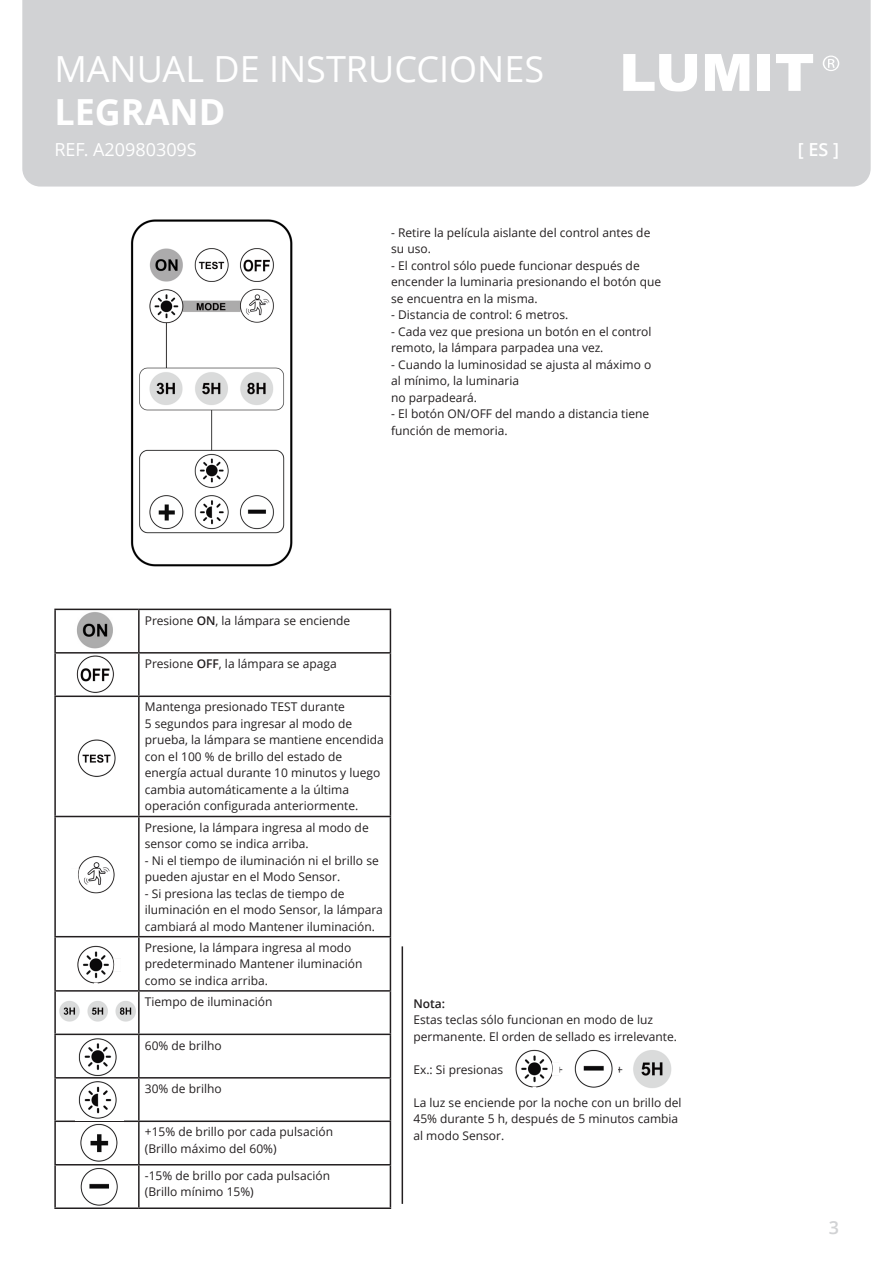
<style>
.page{position:relative;width:893px;height:1263px;background:#fff}
.page>*{position:absolute;margin:0;border:0;box-sizing:border-box;transform-origin:0 0}
.t1{font:36px "Open Sans";color:#fff}
.t2{font:700 36px "Open Sans";color:#fff}
.t3{font:18px "Open Sans";color:#fff}
.t4{font:600 18px "Open Sans";color:#fff}
.t5{font:600 18px "Open Sans";color:#d1d2d4}
.t6{font:12px/16.5px "Open Sans";color:#231f20}
.t7{font:600 12px "Open Sans";color:#231f20}
.s1{font-weight:600}
</style>
<div class="page">
<div style="left:22px;top:0;width:849px;height:187px;background:#d1d2d4"></div>
<img style="left:130px;top:219px;width:163px;height:348px">
<svg style="left:776px;top:54px;width:37px;height:37px"></svg>
<svg style="left:623px;top:54px;width:74px;height:38px"></svg>
<svg style="left:705px;top:54px;width:44px;height:37px"></svg>
<svg style="left:823px;top:56px;width:16px;height:15px"></svg>
<div style="left:758px;top:54px;width:12px;height:37px;background:#fff"></div>
<hr style="left:54px;top:609px;width:85px;height:1px;background:#231f20">
<hr style="left:54px;top:610px;width:2px;height:42px;background:#231f20">
<hr style="left:139px;top:609px;width:252px;height:1px;background:#231f20">
<hr style="left:138px;top:610px;width:2px;height:42px;background:#231f20">
<hr style="left:390px;top:610px;width:1px;height:42px;background:#231f20">
<hr style="left:54px;top:652px;width:85px;height:1px;background:#231f20">
<hr style="left:54px;top:653px;width:2px;height:42px;background:#231f20">
<hr style="left:139px;top:652px;width:252px;height:1px;background:#231f20">
<hr style="left:138px;top:653px;width:2px;height:42px;background:#231f20">
<hr style="left:390px;top:653px;width:1px;height:42px;background:#231f20">
<hr style="left:54px;top:695px;width:85px;height:2px;background:#231f20">
<hr style="left:54px;top:697px;width:2px;height:119px;background:#231f20">
<hr style="left:139px;top:695px;width:252px;height:2px;background:#231f20">
<hr style="left:138px;top:697px;width:2px;height:119px;background:#231f20">
<hr style="left:390px;top:697px;width:1px;height:119px;background:#231f20">
<hr style="left:54px;top:816px;width:85px;height:1px;background:#231f20">
<hr style="left:54px;top:817px;width:2px;height:119px;background:#231f20">
<hr style="left:139px;top:816px;width:252px;height:1px;background:#231f20">
<hr style="left:138px;top:817px;width:2px;height:119px;background:#231f20">
<hr style="left:390px;top:817px;width:1px;height:119px;background:#231f20">
<hr style="left:54px;top:936px;width:85px;height:1px;background:#231f20">
<hr style="left:54px;top:937px;width:2px;height:53px;background:#231f20">
<hr style="left:139px;top:936px;width:252px;height:1px;background:#231f20">
<hr style="left:138px;top:937px;width:2px;height:53px;background:#231f20">
<hr style="left:390px;top:937px;width:1px;height:53px;background:#231f20">
<hr style="left:54px;top:990px;width:85px;height:2px;background:#231f20">
<hr style="left:54px;top:992px;width:2px;height:41px;background:#231f20">
<hr style="left:139px;top:990px;width:252px;height:2px;background:#231f20">
<hr style="left:138px;top:992px;width:2px;height:41px;background:#231f20">
<hr style="left:390px;top:992px;width:1px;height:41px;background:#231f20">
<hr style="left:54px;top:1033px;width:85px;height:2px;background:#231f20">
<hr style="left:54px;top:1035px;width:2px;height:42px;background:#231f20">
<hr style="left:139px;top:1033px;width:252px;height:2px;background:#231f20">
<hr style="left:138px;top:1035px;width:2px;height:42px;background:#231f20">
<hr style="left:390px;top:1035px;width:1px;height:42px;background:#231f20">
<hr style="left:54px;top:1077px;width:85px;height:1px;background:#231f20">
<hr style="left:54px;top:1078px;width:2px;height:42px;background:#231f20">
<hr style="left:139px;top:1077px;width:252px;height:1px;background:#231f20">
<hr style="left:138px;top:1078px;width:2px;height:42px;background:#231f20">
<hr style="left:390px;top:1078px;width:1px;height:42px;background:#231f20">
<hr style="left:54px;top:1120px;width:85px;height:2px;background:#231f20">
<hr style="left:54px;top:1122px;width:2px;height:42px;background:#231f20">
<hr style="left:139px;top:1120px;width:252px;height:2px;background:#231f20">
<hr style="left:138px;top:1122px;width:2px;height:42px;background:#231f20">
<hr style="left:390px;top:1122px;width:1px;height:42px;background:#231f20">
<hr style="left:54px;top:1164px;width:85px;height:1px;background:#231f20">
<hr style="left:54px;top:1165px;width:2px;height:42px;background:#231f20">
<hr style="left:139px;top:1164px;width:252px;height:1px;background:#231f20">
<hr style="left:138px;top:1165px;width:2px;height:42px;background:#231f20">
<hr style="left:390px;top:1165px;width:1px;height:42px;background:#231f20">
<hr style="left:54px;top:1207px;width:85px;height:2px;background:#231f20">
<hr style="left:139px;top:1207px;width:252px;height:2px;background:#231f20">
<img style="left:71px;top:608px;width:48px;height:41px">
<img style="left:77px;top:739px;width:39px;height:38px">
<img style="left:71px;top:652px;width:48px;height:46px">
<img style="left:77px;top:945px;width:37px;height:39px">
<svg style="left:113px;top:958px;width:2px;height:13px"></svg>
<img style="left:78px;top:856px;width:37px;height:38px">
<svg style="left:78px;top:868px;width:1px;height:14px"></svg>
<img style="left:59px;top:1001px;width:77px;height:21px">
<img style="left:78px;top:1038px;width:39px;height:38px">
<img style="left:78px;top:1081px;width:39px;height:38px">
<img style="left:80px;top:1123px;width:38px;height:39px">
<img style="left:80px;top:1168px;width:38px;height:38px">
<img style="left:515px;top:1049px;width:38px;height:39px">
<svg style="left:552px;top:1062px;width:1px;height:13px"></svg>
<img style="left:633px;top:1050px;width:39px;height:38px">
<img style="left:574px;top:1050px;width:39px;height:38px">
<hr style="left:402px;top:946px;width:1px;height:258px;background:#231f20">
<p class="t1" style="left:54px;top:44px;width:491px">MANUAL DE INSTRUCCIONES</p>
<p class="t2" style="left:54px;top:86px;width:173px">LEGRAND</p>
<p class="t3" style="left:54px;top:137px;width:144px">REF. A20980309S</p>
<p class="t6" style="left:391px;top:224px;width:261px">- Retire la película aislante del control antes de su uso.</p>
<p class="t6" style="left:391px;top:257px;width:272px">- El control sólo puede funcionar después de encender la luminaria presionando el botón que se encuentra en la misma.</p>
<p class="t6" style="left:391px;top:306px;width:179px">- Distancia de control: 6 metros.</p>
<p class="t6" style="left:391px;top:323px;width:262px">- Cada vez que presiona un botón en el control remoto, la lámpara parpadea una vez.</p>
<p class="t6" style="left:391px;top:356px;width:262px">- Cuando la luminosidad se ajusta al máximo o al mínimo, la luminaria</p>
<p class="t6" style="left:391px;top:389px;width:87px">no parpadeará.</p>
<p class="t6" style="left:391px;top:405px;width:260px">- El botón ON/OFF del mando a distancia tiene función de memoria.</p>
<p class="t6" style="left:145px;top:612px;width:207px">Presione <span class="s1">ON</span>, la lámpara se enciende</p>
<p class="t6" style="left:145px;top:655px;width:193px">Presione <span class="s1">OFF</span>, la lámpara se apaga</p>
<p class="t6" style="left:145px;top:698px;width:240px">Mantenga presionado TEST durante<br>5 segundos para ingresar al modo de prueba, la lámpara se mantiene encendida con el 100 % de brillo del estado de energía actual durante 10 minutos y luego cambia automáticamente a la última operación configurada anteriormente.</p>
<p class="t6" style="left:145px;top:819px;width:225px">Presione, la lámpara ingresa al modo de sensor como se indica arriba.</p>
<p class="t6" style="left:145px;top:852px;width:235px">- Ni el tiempo de iluminación ni el brillo se pueden ajustar en el Modo Sensor.</p>
<p class="t6" style="left:145px;top:885px;width:240px">- Si presiona las teclas de tiempo de iluminación en el modo Sensor, la lámpara cambiará al modo Mantener iluminación.</p>
<p class="t6" style="left:145px;top:939px;width:219px">Presione, la lámpara ingresa al modo predeterminado Mantener iluminación como se indica arriba.</p>
<p class="t6" style="left:145px;top:993px;width:129px">Tiempo de iluminación</p>
<p class="t6" style="left:145px;top:1036px;width:78px">60% de brilho</p>
<p class="t6" style="left:145px;top:1080px;width:78px">30% de brilho</p>
<p class="t6" style="left:145px;top:1123px;width:190px">+15% de brillo por cada pulsación</p>
<p class="t6" style="left:145px;top:1140px;width:133px">(Brillo máximo del 60%)</p>
<p class="t6" style="left:145px;top:1167px;width:187px">-15% de brillo por cada pulsación</p>
<p class="t6" style="left:145px;top:1183px;width:110px">(Brillo mínimo 15%)</p>
<p class="t7" style="left:413px;top:995px;width:33px">Nota:</p>
<p class="t6" style="left:413px;top:1011px;width:265px">Estas teclas sólo funcionan en modo de luz permanente. El orden de sellado es irrelevante.</p>
<p class="t6" style="left:413px;top:1061px;width:91px">Ex.: Si presionas</p>
<p class="t6" style="left:556px;top:1061px;width:8px">+</p>
<p class="t6" style="left:616px;top:1061px;width:8px">+</p>
<p class="t6" style="left:413px;top:1094px;width:270px">La luz se enciende por la noche con un brillo del<br>45% durante 5 h, después de 5 minutos cambia al modo Sensor.</p>
<p class="t4" style="left:798px;top:137px;width:43px">[ ES ]</p>
<h2 class="t5" style="left:829px;top:1215px;width:12px">3</h2>
</div>
